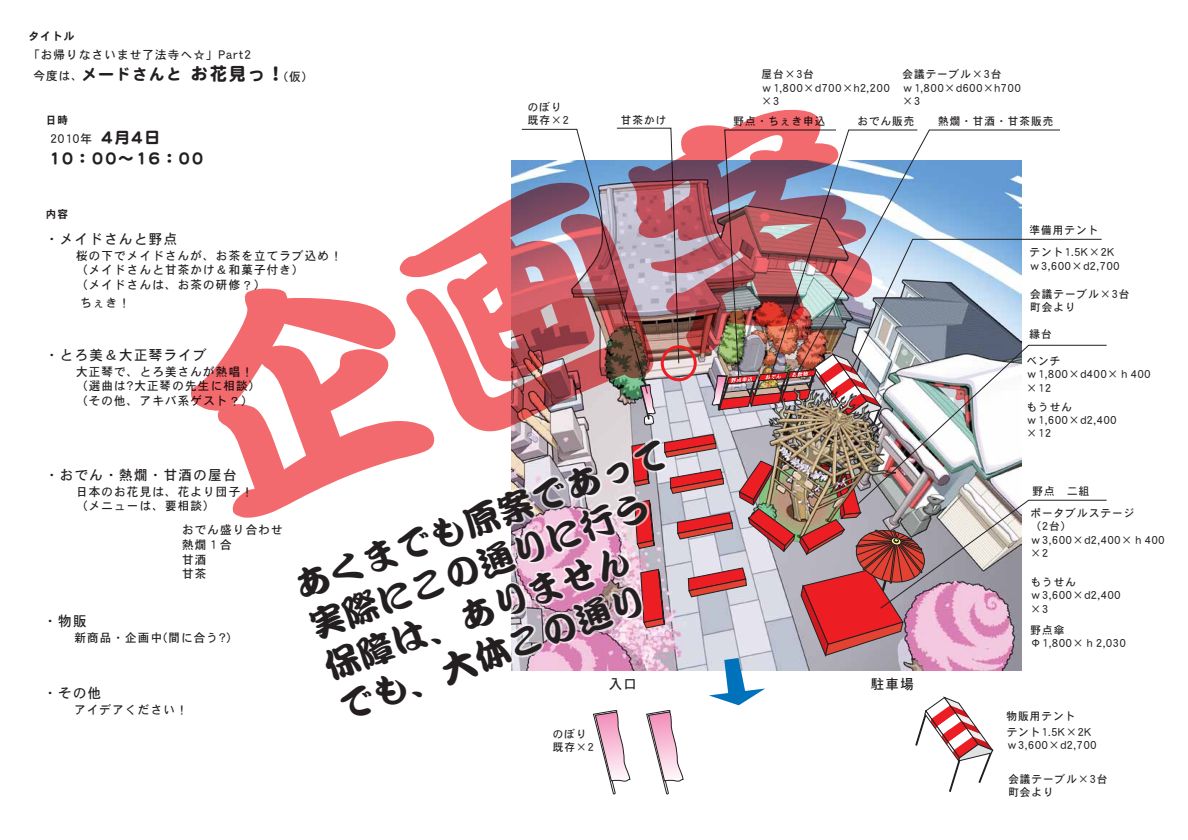
<style>
.page{position:relative;width:1188px;height:840px;background:#fff}
.page>*{position:absolute;margin:0;border:0;box-sizing:border-box;transform-origin:0 0}
.t1{font:36px/43.2px "DF Kan Tei Ryu XB WIN RKSJ H";color:#231f20}
.t2{font:16px "DF Maru Gothic SB WINP RKSJ H";letter-spacing:.1em;color:#231f20;scale:.96 1}
.t3{font:14px "DFHS Gothic W5 WINP RKSJ H";letter-spacing:.1em;color:#231f20;scale:.96 1}
.t4{font:12px/14.4px "DFHS Gothic W5 WINP RKSJ H";letter-spacing:.1em;color:#231f20;scale:.96 1}
.t5{font:11px/13.2px "DFHS Gothic W5 WINP RKSJ H";letter-spacing:.1em;color:#231f20;scale:.96 1}
.t6{font:11px "DFHS Gothic W7 WINP RKSJ H";letter-spacing:.1em;color:#231f20;scale:.96 1}
.s1{font-family:"DFHS Gothic W5 WINP RKSJ H";font-size:12px}
.s2{font-size:18px}
.s3{font-family:"DF Maru Gothic SB WINP RKSJ H";font-size:16px}
</style>
<div class="page">
<img style="left:511px;top:129px;width:596px;height:665px">
<img style="left:511px;top:127px;width:376px;height:397px">
<p class="t6" style="left:29px;top:30px;width:49px">タイトル</p>
<p class="t4" style="left:28px;top:48px;width:233px">「お帰りなさいませ了法寺へ☆」Part2</p>
<h2 class="t2" style="left:34px;top:66px;width:263px"><span class="s1">今度は、</span>メードさんと<span class="s2">お花見っ！</span></h2>
<p class="t4" style="left:284px;top:70px;width:24px">(仮)</p>
<p class="t6" style="left:46px;top:114px;width:25px">日時</p>
<p class="t4" style="left:50px;top:132px;width:115px">2010年 <span class="s3">4月4日</span></p>
<h2 class="t2" style="left:48px;top:150px;width:163px">10：00～16：00</h2>
<p class="t6" style="left:46px;top:208px;width:25px">内容</p>
<p class="t3" style="left:45px;top:232px;width:139px">・メイドさんと野点</p>
<p class="t4" style="left:76px;top:249px;width:278px">桜の下でメイドさんが、お茶を立てラブ込め！（メイドさんと甘茶かけ＆和菓子付き）<br>（メイドさんは、お茶の研修？）</p>
<p class="t4" style="left:80px;top:295px;width:53px">ちぇき！</p>
<p class="t5" style="left:528px;top:100px;width:44px">のぼり既存×2</p>
<p class="t5" style="left:621px;top:113px;width:49px">甘茶かけ</p>
<p class="t5" style="left:761px;top:68px;width:135px">屋台×3台ｗ1,800×d700×h2,200 ×3</p>
<p class="t5" style="left:902px;top:68px;width:125px">会議テーブル×3台ｗ1,800×d600×h700 ×3</p>
<p class="t5" style="left:733px;top:115px;width:97px">野点・ちぇき申込</p>
<p class="t5" style="left:857px;top:115px;width:61px">おでん販売</p>
<p class="t5" style="left:938px;top:115px;width:122px">熱燗・甘酒・甘茶販売</p>
<p class="t5" style="left:1030px;top:223px;width:73px">準備用テント</p>
<p class="t5" style="left:1030px;top:246px;width:95px">テント1.5K×2Kｗ3,600×d2,700</p>
<p class="t5" style="left:1030px;top:288px;width:105px">会議テーブル×3台町会より</p>
<p class="t5" style="left:1030px;top:328px;width:25px">縁台</p>
<p class="t3" style="left:45px;top:348px;width:170px">・とろ美＆大正琴ライブ</p>
<p class="t4" style="left:76px;top:364px;width:193px">大正琴で、とろ美さんが熱唱！（選曲は?大正琴の先生に相談）（その他、アキバ系ゲスト？）</p>
<p class="t3" style="left:45px;top:468px;width:201px">・おでん・熱燗・甘酒の屋台</p>
<p class="t4" style="left:76px;top:484px;width:186px">日本のお花見は、花より団子！（メニューは、要相談）</p>
<p class="t4" style="left:182px;top:523px;width:106px">おでん盛り合わせ</p>
<p class="t3" style="left:43px;top:614px;width:46px">・物販</p>
<p class="t4" style="left:182px;top:538px;width:53px">熱燗１合甘酒<br>甘茶</p>
<p class="t4" style="left:74px;top:631px;width:164px">新商品・企画中(間に合う?)</p>
<p class="t3" style="left:43px;top:686px;width:62px">・その他</p>
<p class="t4" style="left:74px;top:703px;width:119px">アイデアください！</p>
<h1 class="t1" style="left:288px;top:566px;width:397px;rotate:-20deg">あくまでも原案であって実際にこの通りに行う保障は、ありません<br>でも、大体この通り</h1>
<p class="t3" style="left:609px;top:677px;width:31px">入口</p>
<p class="t3" style="left:871px;top:677px;width:46px">駐車場</p>
<p class="t5" style="left:553px;top:727px;width:44px">のぼり既存×2</p>
<p class="t5" style="left:1027px;top:355px;width:130px">ベンチｗ1,800×d400×ｈ400 ×12</p>
<p class="t5" style="left:1027px;top:400px;width:95px">もうせんｗ1,600×d2,400 ×12</p>
<p class="t5" style="left:1032px;top:484px;width:61px">野点　二組</p>
<p class="t5" style="left:1031px;top:507px;width:141px">ポータブルステージ<br>（2台）ｗ3,600×d2,400×ｈ400 ×2</p>
<p class="t5" style="left:1031px;top:576px;width:95px">もうせんｗ3,600×d2,400 ×3</p>
<p class="t5" style="left:1031px;top:624px;width:100px">野点傘<br>Φ1,800×ｈ2,030</p>
<p class="t5" style="left:1007px;top:709px;width:73px">物販用テント</p>
<p class="t5" style="left:1007px;top:726px;width:95px">テント1.5K×2Kｗ3,600×d2,700</p>
<p class="t5" style="left:1008px;top:773px;width:105px">会議テーブル×3台町会より</p>
</div>
